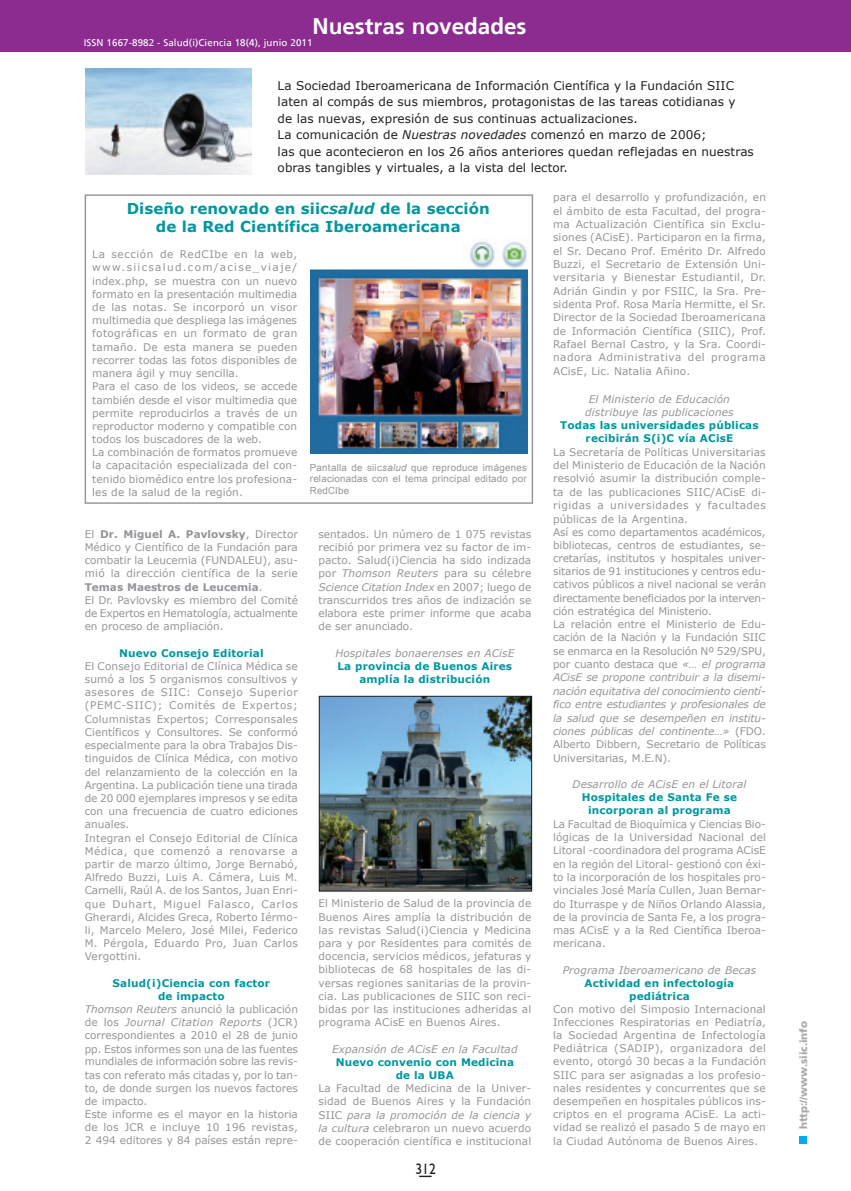
<style>
.page{position:relative;width:851px;height:1191px;background:#fff}
.page>*{position:absolute;margin:0;border:0;box-sizing:border-box;transform-origin:0 0}
.t1{font:700 22.5px "Frutiger";color:#fff}
.t2{font:700 15px/18px "Verdana";letter-spacing:.005em;color:#00989e;text-align:center}
.t3{font:15px "Humanist 521 BT";color:#231f20;scale:.9 1}
.t4{font:12px/16.5px "Verdana";letter-spacing:.01em;color:#231f20}
.t5{font:10.5px/13.2px "Verdana";color:#939598;text-align:justify}
.t6{font:700 10.5px/13.4px "Verdana";letter-spacing:.015em;color:#00989e;text-align:center}
.t7{font:italic 10.5px/13.2px "Verdana";letter-spacing:.01em;color:#939598;text-align:center}
.t8{font:900 10.5px "Frutiger";color:#a8a9ad}
.t9{font:9.75px/11.7px "Arial";letter-spacing:.025em;color:#939598;text-align:justify}
.t10{font:9.75px "Frutiger";letter-spacing:.01em;color:#fff}
.s1{font-style:italic}
.s2{font-weight:700}
.s3{font-style:normal}
</style>
<div class="page">
<div style="left:799px;top:1136px;width:8px;height:8px;background:#00aeef"></div>
<svg style="left:419px;top:1175px;width:12px;height:2px"></svg>
<div style="left:0;top:0;width:850px;height:51px;background:#8c2c91"></div>
<img style="left:86px;top:68px;width:165px;height:106px">
<div style="left:85px;top:194px;width:448px;height:310px;border:1px solid #939598"></div>
<img style="left:321px;top:698px;width:208px;height:191px">
<div style="left:319px;top:696px;width:212px;height:195px;border:1px solid #231f20"></div>
<img style="left:311px;top:239px;width:216px;height:215px">
<h1 class="t1" style="left:312px;top:14px;width:215px">Nuestras novedades</h1>
<p class="t10" style="left:84px;top:38px;width:230px">ISSN 1667-8982 - Salud(i)Ciencia 18(4), junio 2011</p>
<p class="t4" style="left:277px;top:77px;width:477px">La Sociedad Iberoamericana de Información Científica y la Fundación SIIC laten al compás de sus miembros, protagonistas de las tareas cotidianas y<br>de las nuevas, expresión de sus continuas actualizaciones.<br>La comunicación de <span class="s1">Nuestras novedades</span> comenzó en marzo de 2006;<br>las que acontecieron en los 26 años anteriores quedan reflejadas en nuestras obras tangibles y virtuales, a la vista del lector.</p>
<h2 class="t2" style="left:127px;top:199px;width:364px">Diseño renovado en siic<span class="s1">salud</span> de la sección de la Red Científica Iberoamericana</h2>
<p class="t5" style="left:92px;top:247px;width:206px;text-align:left">La sección de RedCIbe en la web, www.siicsalud.com/acise_viaje/ index.php, se muestra con un nuevo formato en la presentación multimedia de las notas. Se incorporó un visor multimedia que despliega las imágenes fotográficas en un formato de gran tamaño. De esta manera se pueden recorrer todas las fotos disponibles de manera ágil y muy sencilla.<br>Para el caso de los videos, se accede también desde el visor multimedia que permite reproducirlos a través de un reproductor moderno y compatible con todos los buscadores de la web.<br>La combinación de formatos promueve la capacitación especializada del con&shy;tenido biomédico entre los profesiona&shy;les de la salud de la región.</p>
<p class="t5" style="left:85px;top:527px;width:215px;text-align:left">El <span class="s2">Dr. Miguel A. Pavlovsky</span>, Director Médico y Científico de la Fundación para combatir la Leucemia (FUNDALEU), asu&shy;mió la dirección científica de la serie <span class="s2">Temas Maestros de Leucemia</span>.<br>El Dr. Pavlovsky es miembro del Comité de Expertos en Hematología, actualmente en proceso de ampliación.</p>
<p class="t6" style="left:119px;top:646px;width:146px">Nuevo Consejo Editorial</p>
<p class="t5" style="left:85px;top:659px;width:215px;text-align:left">El Consejo Editorial de Clínica Médica se sumó a los 5 organismos consultivos y asesores de SIIC: Consejo Superior (PEMC-SIIC); Comités de Expertos; Columnistas Expertos; Corresponsales Científicos y Consultores. Se conformó especialmente para la obra Trabajos Dis&shy;tinguidos de Clínica Médica, con motivo del relanzamiento de la colección en la Argentina. La publicación tiene una tirada de 20 000 ejemplares impresos y se edita con una frecuencia de cuatro ediciones anuales.<br>Integran el Consejo Editorial de Clínica Médica, que comenzó a renovarse a partir de marzo último, Jorge Bernabó, Alfredo Buzzi, Luis A. Cámera, Luis M.<br>Carnelli, Raúl A. de los Santos, Juan Enri&shy;que Duhart, Miguel Falasco, Carlos Gherardi, Alcides Greca, Roberto Iérmo&shy;li, Marcelo Melero, José Milei, Federico M. Pérgola, Eduardo Pro, Juan Carlos Vergottini.</p>
<p class="t6" style="left:113px;top:976px;width:159px">Salud(i)Ciencia con factor</p>
<p class="t6" style="left:158px;top:989px;width:68px">de impacto</p>
<p class="t5" style="left:85px;top:1002px;width:215px"><span class="s1">Thomson Reuters</span> anunció la publicación</p>
<p class="t7" style="left:85px;top:1015px;width:215px"><span class="s3">de los</span> Journal Citation Reports <span class="s3">(JCR)</span></p>
<p class="t5" style="left:85px;top:1028px;width:215px">correspondientes a 2010 el 28 de junio</p>
<p class="t5" style="left:85px;top:1041px;width:215px">pp. Estos informes son una de las fuentes</p>
<p class="t5" style="left:85px;top:1054px;width:214px">mundiales de información sobre las revis-</p>
<p class="t5" style="left:85px;top:1067px;width:215px">tas con referato más citadas y, por lo tan-</p>
<p class="t5" style="left:85px;top:1080px;width:215px">to, de donde surgen los nuevos factores</p>
<p class="t5" style="left:85px;top:1094px;width:64px">de impacto.</p>
<p class="t5" style="left:85px;top:1106px;width:215px">Este informe es el mayor en la historia</p>
<p class="t5" style="left:85px;top:1120px;width:214px">de los JCR e incluye 10 196 revistas,</p>
<p class="t5" style="left:85px;top:1133px;width:215px">2 494 editores y 84 países están repre-</p>
<p class="t9" style="left:310px;top:461px;width:218px">Pantalla de siic<span class="s1">salud</span> que reproduce imágenes relacionadas con el tema principal editado por RedCIbe</p>
<p class="t5" style="left:318px;top:527px;width:214px">sentados. Un número de 1 075 revistas recibió por primera vez su factor de im&shy;pacto. Salud(i)Ciencia ha sido indizada por <span class="s1">Thomson Reuters</span> para su célebre <span class="s1">Science Citation Index</span> en 2007; luego de transcurridos tres años de indización se elabora este primer informe que acaba de ser anunciado.</p>
<p class="t7" style="left:335px;top:646px;width:180px">Hospitales bonaerenses en ACisE</p>
<p class="t6" style="left:337px;top:659px;width:176px">La provincia de Buenos Aires amplía la distribución</p>
<p class="t5" style="left:318px;top:896px;width:214px">El Ministerio de Salud de la provincia de Buenos Aires amplía la distribución de las revistas Salud(i)Ciencia y Medicina para y por Residentes para comités de docencia, servicios médicos, jefaturas y bibliotecas de 68 hospitales de las di&shy;versas regiones sanitarias de la provin&shy;cia. Las publicaciones de SIIC son reci&shy;bidas por las instituciones adheridas al programa ACisE en Buenos Aires.</p>
<p class="t7" style="left:332px;top:1042px;width:187px">Expansión de ACisE en la Facultad</p>
<p class="t6" style="left:336px;top:1055px;width:180px">Nuevo convenio con Medicina de la UBA</p>
<p class="t5" style="left:318px;top:1081px;width:214px">La Facultad de Medicina de la Univer&shy;sidad de Buenos Aires y la Fundación SIIC <span class="s1">para la promoción de la ciencia y la cultura</span> celebraron un nuevo acuerdo de cooperación científica e institucional</p>
<h2 class="t3" style="left:415px;top:1159px;width:24px">312</h2>
<p class="t5" style="left:553px;top:190px;width:214px">para el desarrollo y profundización, en el ámbito de esta Facultad, del progra&shy;ma Actualización Científica sin Exclu&shy;siones (ACisE). Participaron en la firma, el Sr. Decano Prof. Emérito Dr. Alfredo Buzzi, el Secretario de Extensión Uni&shy;versitaria y Bienestar Estudiantil, Dr.<br>Adrián Gindin y por FSIIC, la Sra. Pre&shy;sidenta Prof. Rosa María Hermitte, el Sr.<br>Director de la Sociedad Iberoamericana de Información Científica (SIIC), Prof.<br>Rafael Bernal Castro, y la Sra. Coordi&shy;nadora Administrativa del programa ACisE, Lic. Natalia Añino.</p>
<p class="t7" style="left:585px;top:392px;width:150px">El Ministerio de Educación distribuye las publicaciones</p>
<p class="t6" style="left:560px;top:418px;width:200px">Todas las universidades públicas recibirán S(i)C vía ACisE</p>
<p class="t5" style="left:553px;top:445px;width:214px;text-align:left">La Secretaría de Políticas Universitarias del Ministerio de Educación de la Nación resolvió asumir la distribución comple&shy;ta de las publicaciones SIIC/ACisE di&shy;rigidas a universidades y facultades públicas de la Argentina.<br>Así es como departamentos académicos, bibliotecas, centros de estudiantes, se&shy;cretarías, institutos y hospitales univer&shy;sitarios de 91 instituciones y centros edu&shy;cativos públicos a nivel nacional se verán directamente beneficiados por la interven&shy;ción estratégica del Ministerio.<br>La relación entre el Ministerio de Edu&shy;cación de la Nación y la Fundación SIIC se enmarca en la Resolución Nº 529/SPU, por cuanto destaca que <span class="s1">«… el programa ACisE se propone contribuir a la disemi&shy;nación equitativa del conocimiento cientí&shy;fico entre estudiantes y profesionales de la salud que se desempeñen en institu&shy;ciones públicas del continente…»</span> (FDO.<br>Alberto Dibbern, Secretario de Políticas Universitarias, M.E.N).</p>
<p class="t7" style="left:572px;top:777px;width:175px">Desarrollo de ACisE en el Litoral</p>
<p class="t6" style="left:581px;top:790px;width:157px">Hospitales de Santa Fe se incorporan al programa</p>
<p class="t5" style="left:553px;top:816px;width:214px">La Facultad de Bioquímica y Ciencias Bio&shy;lógicas de la Universidad Nacional del Litoral -coordinadora del programa ACisE en la región del Litoral- gestionó con éxi&shy;to la incorporación de los hospitales pro&shy;vinciales José María Cullen, Juan Bernar&shy;do Iturraspe y de Niños Orlando Alassia, de la provincia de Santa Fe, a los progra&shy;mas ACisE y a la Red Científica Iberoa&shy;mericana.</p>
<p class="t7" style="left:562px;top:962px;width:195px">Programa Iberoamericano de Becas</p>
<p class="t6" style="left:584px;top:976px;width:151px">Actividad en infectología pediátrica</p>
<p class="t5" style="left:553px;top:1002px;width:214px">Con motivo del Simposio Internacional Infecciones Respiratorias en Pediatría, la Sociedad Argentina de Infectología Pediátrica (SADIP), organizadora del evento, otorgó 30 becas a la Fundación SIIC para ser asignadas a los profesio&shy;nales residentes y concurrentes que se desempeñen en hospitales públicos ins&shy;criptos en el programa ACisE. La acti&shy;vidad se realizó el pasado 5 de mayo en la Ciudad Autónoma de Buenos Aires.</p>
<p class="t8" style="left:797px;top:1129px;width:110px;rotate:-90deg">http://www.siic.info</p>
</div>
